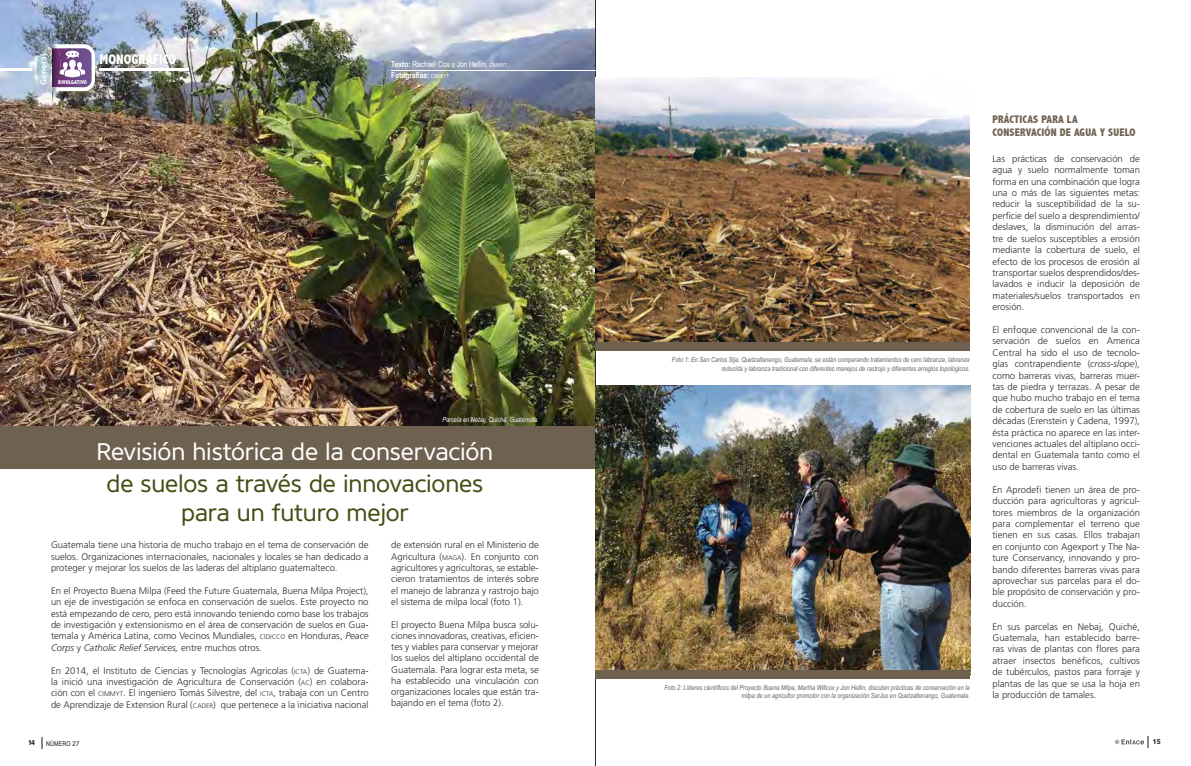
<style>
.page{position:relative;width:1191px;height:766px;background:#fff}
.page>*{position:absolute;margin:0;border:0;box-sizing:border-box;transform-origin:0 0}
.t1{font:24px/28.8px "Core Sans N45";letter-spacing:-.01em;color:#474c13;text-align:center}
.t2{font:24px "Core Sans N45";letter-spacing:-.01em;color:#fff}
.t3{font:800 condensed 14px "Abadi";color:#fff}
.t4{font:800 condensed 11px/13.2px "Abadi";letter-spacing:.015em;color:#6f6150}
.t5{font:300 9.5px/11.4px "Frutiger";color:#2a2c2b;text-align:justify}
.t6{font:600 9px "Myriad Pro";letter-spacing:.01em;color:#fff}
.t7{font:8px/11px "Arial Narrow";color:#fff}
.t8{font:italic 7px/8.4px "Arial Narrow";color:#606568;text-align:right}
.t9{font:italic 7px "Arial Narrow";color:#fff}
.t10{font:700 7px "Helvetica";color:#121212}
.t11{font:6.5px "Arial Narrow";letter-spacing:.03em;color:#121212}
.t12{font:800 condensed 5.5px "Abadi";letter-spacing:.02em;color:#fff}
.s1{font-weight:700}
.s2{font-size:5.6px}
.s3{font-size:6.7px}
.s4{font-style:italic}
.s5{font-style:inherit}
</style>
<div class="page">
<img style="left:0;top:0;width:595px;height:426px">
<div style="left:0;top:426px;width:609px;height:43px;background:#6f6150"></div>
<img style="left:37px;top:42px;width:14px;height:51px">
<img style="left:52px;top:30px;width:43px;height:74px">
<hr style="left:0;top:68px;width:32px;height:2px;background:#fff">
<hr style="left:99px;top:68px;width:90px;height:2px;background:#fff">
<hr style="left:391px;top:70px;width:218px;height:1px;background:#fff">
<svg style="left:1115px;top:736px;width:33px;height:11px"></svg>
<img style="left:595px;top:385px;width:375px;height:290px">
<img style="left:595px;top:78px;width:374px;height:264px">
<div style="left:595px;top:342px;width:374px;height:8px;background:#6f6150"></div>
<div style="left:595px;top:670px;width:374px;height:8px;background:#6f6150"></div>
<p class="t6" style="left:38px;top:85px;width:32px;rotate:-90deg">General</p>
<p class="t12" style="left:58px;top:78px;width:30px">DIVULGATIVO</p>
<h2 class="t3" style="left:99px;top:51px;width:78px">MONOGRÁFICO</h2>
<p class="t7" style="left:391px;top:59px;width:119px"><span class="s1">Texto:</span> Rachael Cox y Jon Hellin, <span class="s2">CIMMYT</span>.<br><span class="s1">Fotografías:</span> <span class="s2">CIMMYT</span></p>
<p class="t9" style="left:442px;top:414px;width:98px">Parcela en Nebaj, Quiché, Guatemala.</p>
<h1 class="t2" style="left:97px;top:436px;width:398px">Revisión histórica de la conservación</h1>
<h1 class="t1" style="left:106px;top:469px;width:378px">de suelos a través de innovaciones para un futuro mejor</h1>
<p class="t5" style="left:51px;top:539px;width:319px">Guatemala tiene una historia de mucho trabajo en el tema de conservación de suelos. Organizaciones internacionales, nacionales y locales se han dedicado a proteger y mejorar los suelos de las laderas del altiplano guatemalteco.</p>
<p class="t5" style="left:51px;top:584px;width:319px">En el Proyecto Buena Milpa (Feed the Future Guatemala, Buena Milpa Project), un eje de investigación se enfoca en conservación de suelos. Este proyecto no está empezando de cero, pero está innovando teniendo como base los trabajos de investigación y extensionismo en el área de conservación de suelos en Gua&shy;temala y América Latina, como Vecinos Mundiales, <span class="s3">CIDICCO</span> en Honduras, <span class="s4">Peace Corps</span> y <span class="s4">Catholic Relief Services,</span> entre muchos otros.</p>
<p class="t5" style="left:51px;top:664px;width:319px">En 2014, el Instituto de Ciencias y Tecnologías Agricolas (<span class="s3">ICTA</span>) de Guatema&shy;la inició una investigación de Agricultura de Conservación (<span class="s3">AC</span>) en colabora&shy;ción con el <span class="s3">CIMMYT</span><span class="s5">.</span> El ingeniero Tomás Silvestre, del <span class="s3">ICTA</span>, trabaja con un Centro de Aprendizaje de Extension Rural (<span class="s3">CADER</span><span class="s5">)</span> que pertenece a la iniciativa nacional</p>
<p class="t5" style="left:391px;top:539px;width:149px">de extensión rural en el Ministerio de Agricultura (<span class="s3">MAGA</span><span class="s5">)</span>. En conjunto con agricultores y agricultoras, se estable&shy;cieron tratamientos de interés sobre el manejo de labranza y rastrojo bajo el sistema de milpa local (foto 1).</p>
<p class="t5" style="left:391px;top:618px;width:149px">El proyecto Buena Milpa busca solu&shy;ciones innovadoras, creativas, eficien&shy;tes y viables para conservar y mejorar los suelos del altiplano occidental de Guatemala. Para lograr esta meta, se ha establecido una vinculación con organizaciones locales que están tra&shy;bajando en el tema (foto 2).</p>
<p class="t8" style="left:672px;top:355px;width:299px">Foto 1: En San Carlos Sija, Quetzaltenango, Guatemala, se están comparando tratamientos de cero labranza, labranza reducida y labranza tradicional con diferentes manejos de rastrojo y diferentes arreglos topológicos.</p>
<p class="t8" style="left:664px;top:683px;width:307px">Foto 2: Líderes científicos del Proyecto Buena Milpa, Martha Willcox y Jon Hellin, discuten prácticas de conservación en la milpa de un agricultor promotor con la organización SerJus en Quetzaltenango, Guatemala.</p>
<p class="t4" style="left:992px;top:112px;width:145px">PRÁCTICAS PARA LA<br>CONSERVACIÓN DE AGUA Y SUELO</p>
<p class="t5" style="left:992px;top:153px;width:149px">Las prácticas de conservación de agua y suelo normalmente toman forma en una combinación que logra una o más de las siguientes metas: reducir la susceptibilidad de la su&shy;perficie del suelo a desprendimiento/ deslaves, la disminución del arras&shy;tre de suelos susceptibles a erosión mediante la cobertura de suelo, el efecto de los procesos de erosión al transportar suelos desprendidos/des&shy;lavados e inducir la deposición de materiales/suelos transportados en erosión.</p>
<p class="t5" style="left:992px;top:324px;width:149px">El enfoque convencional de la con&shy;servación de suelos en America Central ha sido el uso de tecnolo&shy;gías contrapendiente (<span class="s4">cross-slope</span>), como barreras vivas, barreras muer&shy;tas de piedra y terrazas. A pesar de que hubo mucho trabajo en el tema de cobertura de suelo en las últimas décadas (Erenstein y Cadena, 1997), ésta práctica no aparece en las inter&shy;venciones actuales del altiplano occi&shy;dental en Guatemala tanto como el uso de barreras vivas.</p>
<p class="t5" style="left:992px;top:483px;width:149px">En Aprodefi tienen un área de pro&shy;ducción para agricultoras y agricul&shy;tores miembros de la organización para complementar el terreno que tienen en sus casas. Ellos trabajan en conjunto con Agexport y The Na&shy;ture Conservancy, innovando y pro&shy;bando diferentes barreras vivas para aprovechar sus parcelas para el do&shy;ble propósito de conservación y pro&shy;ducción.</p>
<p class="t5" style="left:992px;top:620px;width:149px">En sus parcelas en Nebaj, Quiché, Guatemala, han establecido barre&shy;ras vivas de plantas con flores para atraer insectos benéficos, cultivos de tubérculos, pastos para forraje y plantas de las que se usa la hoja en la producción de tamales.</p>
<p class="t10" style="left:28px;top:737px;width:8px">14</p>
<p class="t11" style="left:46px;top:738px;width:35px">NÚMERO 27</p>
<p class="t10" style="left:1152px;top:736px;width:9px">15</p>
</div>
